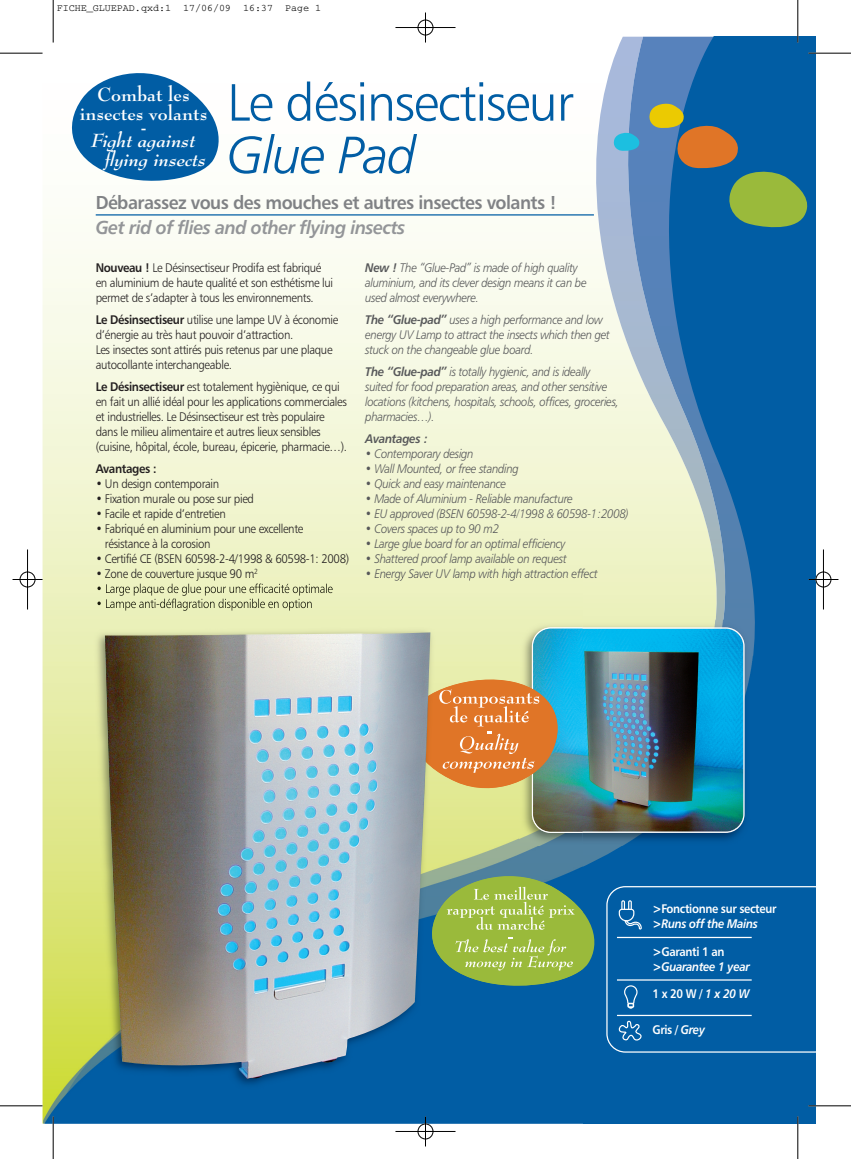
<style>
.page{position:relative;width:851px;height:1159px;background:#fff}
.page>*{position:absolute;margin:0;border:0;box-sizing:border-box;transform-origin:0 0}
.t1{font:52.5px "Humanist 777 BT Light B";letter-spacing:-.03em;color:#015da4}
.t2{font:52.5px "Humanist 777 BT Light Italic B";letter-spacing:-.03em;color:#015da4}
.t3{font:18.75px "Humanist 777 BT Bold B";letter-spacing:-.03em;color:#808285;scale:.95 1}
.t4{font:18.75px "Humanist 777 BT Bold Italic B";letter-spacing:-.03em;color:#939598;scale:.95 1}
.t5{font:700 18.75px/18.8px "Bernhard Modern BT";color:#fff;text-align:center}
.t6{font:italic 700 18.75px/18.8px "Bernhard Modern BT";color:#fff}
.t7{font:12.5px/15px "Humanist 777 BT Light B";letter-spacing:-.03em;color:#231f20;scale:.92 1}
.t8{font:12.5px/15px "Humanist 777 BT Light Italic B";letter-spacing:-.03em;color:#57585a;scale:.92 1}
.t9{font:12.5px "Humanist 777 BT Bold B";letter-spacing:-.03em;color:#fff;scale:.9 1}
.t10{font:12.5px "Humanist 777 BT Bold Italic B";letter-spacing:-.03em;color:#fff;scale:.9 1}
.t11{font:12.5px "Humanist 777 BT Bold B";letter-spacing:-.03em;color:#231f20;scale:.92 1}
.t12{font:12.5px "Humanist 777 BT Bold Italic B";letter-spacing:-.03em;color:#57585a;scale:.92 1}
.t13{font:10px "Courier";color:#000}
.s1{font-family:"Humanist 777 BT Bold B"}
.s2{font-family:"Humanist 777 BT Bold Italic B"}
</style>
<div class="page">
<hr style="left:53px;top:0;width:1px;height:43px;background:#000">
<hr style="left:0;top:53px;width:43px;height:1px;background:#000">
<hr style="left:797px;top:0;width:1px;height:43px;background:#000">
<hr style="left:808px;top:53px;width:42px;height:1px;background:#000">
<hr style="left:53px;top:1116px;width:1px;height:43px;background:#000">
<hr style="left:0;top:1105px;width:43px;height:1px;background:#000">
<hr style="left:797px;top:1116px;width:1px;height:43px;background:#000">
<hr style="left:808px;top:1105px;width:42px;height:1px;background:#000">
<img style="left:12px;top:12px;width:826px;height:1134px">
<p class="t13" style="left:57px;top:5px;width:266px">FICHE_GLUEPAD.qxd:1 17/06/09 16:37 Page 1</p>
<h1 class="t1" style="left:227px;top:81px;width:348px">Le désinsectiseur</h1>
<h1 class="t2" style="left:227px;top:134px;width:191px">Glue Pad</h1>
<h2 class="t3" style="left:96px;top:195px;width:487px">Débarassez vous des mouches et autres insectes volants !</h2>
<h2 class="t4" style="left:96px;top:220px;width:327px">Get rid of flies and other flying insects</h2>
<h2 class="t5" style="left:80px;top:86px;width:129px">Combat les insectes volants</h2>
<h2 class="t5" style="left:140px;top:118px;width:8px">-</h2>
<h2 class="t6" style="left:105px;top:132px;width:103px;text-indent:-14px">Fight against flying insects</h2>
<p class="t7" style="left:96px;top:261px;width:259px"><span class="s1">Nouveau !</span> Le Désinsectiseur Prodifa est fabriqué en aluminium de haute qualité et son esthétisme lui permet de s’adapter à tous les environnements.</p>
<p class="t7" style="left:96px;top:313px;width:265px"><span class="s1">Le Désinsectiseur</span> utilise une lampe UV à économie d’énergie au très haut pouvoir d’attraction.<br>Les insectes sont attirés puis retenus par une plaque autocollante interchangeable.</p>
<p class="t7" style="left:96px;top:380px;width:275px"><span class="s1">Le Désinsectiseur</span> est totalement hygiènique, ce qui en fait un allié idéal pour les applications commerciales et industrielles. Le Désinsectiseur est très populaire dans le milieu alimentaire et autres lieux sensibles (cuisine, hôpital, école, bureau, épicerie, pharmacie…).</p>
<p class="t11" style="left:96px;top:463px;width:68px">Avantages :</p>
<p class="t7" style="left:96px;top:477px;width:136px">• Un design contemporain</p>
<p class="t7" style="left:96px;top:492px;width:174px">• Fixation murale ou pose sur pied</p>
<p class="t7" style="left:96px;top:507px;width:143px">• Facile et rapide d’entretien</p>
<p class="t7" style="left:105px;top:522px;width:217px;text-indent:-9px">• Fabriqué en aluminium pour une excellente résistance à la corosion</p>
<p class="t7" style="left:96px;top:552px;width:277px">• Certifié CE (BSEN 60598-2-4/1998 &amp; 60598-1: 2008)</p>
<p class="t7" style="left:96px;top:567px;width:178px">• Zone de couverture jusque 90 m<sup>2</sup></p>
<p class="t8" style="left:365px;top:261px;width:242px"><span class="s2">New !</span> The “Glue-Pad” is made of high quality aluminium, and its clever design means it can be used almost everywhere.</p>
<p class="t8" style="left:365px;top:313px;width:267px"><span class="s2">The “Glue-pad”</span> uses a high performance and low energy UV Lamp to attract the insects which then get stuck on the changeable glue board.</p>
<p class="t8" style="left:365px;top:365px;width:277px"><span class="s2">The “Glue-pad”</span> is totally hygienic, and is ideally suited for food preparation areas, and other sensitive locations (kitchens, hospitals, schools, offices, groceries, pharmacies…).</p>
<p class="t12" style="left:365px;top:433px;width:70px">Avantages :</p>
<p class="t8" style="left:365px;top:447px;width:119px">• Contemporary design</p>
<p class="t8" style="left:365px;top:462px;width:168px">• Wall Mounted, or free standing</p>
<p class="t8" style="left:365px;top:477px;width:155px">• Quick and easy maintenance</p>
<p class="t8" style="left:365px;top:492px;width:227px">• Made of Aluminium - Reliable manufacture</p>
<p class="t8" style="left:365px;top:507px;width:288px">• EU approved (BSEN 60598-2-4/1998 &amp; 60598-1:2008)</p>
<p class="t8" style="left:365px;top:522px;width:147px">• Covers spaces up to 90 m2</p>
<p class="t8" style="left:365px;top:537px;width:219px">• Large glue board for an optimal efficiency</p>
<p class="t8" style="left:365px;top:552px;width:220px">• Shattered proof lamp available on request</p>
<p class="t8" style="left:365px;top:567px;width:254px">• Energy Saver UV lamp with high attraction effect</p>
<p class="t9" style="left:652px;top:904px;width:139px">&gt;Fonctionne sur secteur</p>
<p class="t10" style="left:652px;top:919px;width:119px">&gt;Runs off the Mains</p>
<p class="t9" style="left:652px;top:946px;width:82px">&gt;Garanti 1 an</p>
<p class="t10" style="left:652px;top:961px;width:110px">&gt;Guarantee 1 year</p>
<p class="t9" style="left:652px;top:989px;width:110px">1x20W/<span class="s2">1x20W</span></p>
<p class="t9" style="left:652px;top:1024px;width:60px">Gris / <span class="s2">Grey</span></p>
</div>
